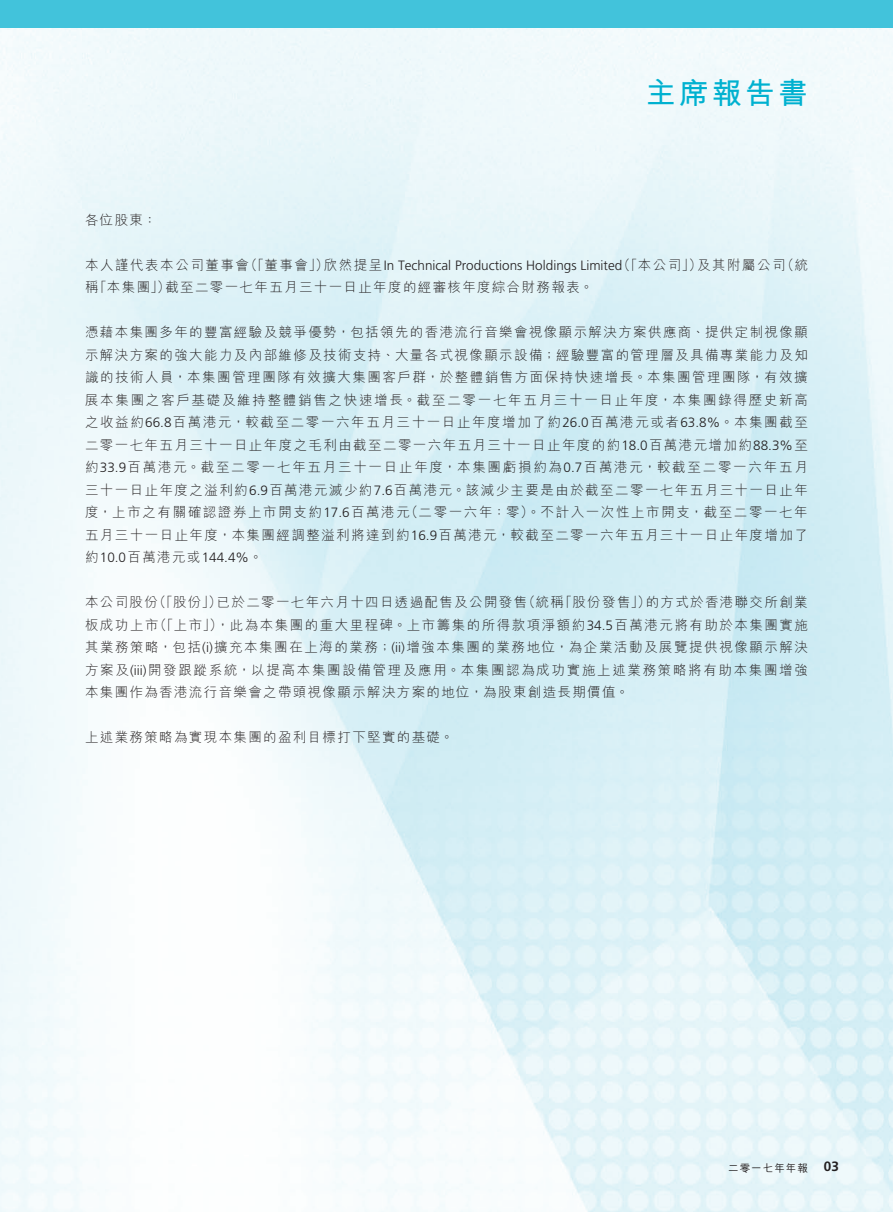
<style>
.page{position:relative;width:893px;height:1212px;background:#fff}
.page>*{position:absolute;margin:0;border:0;box-sizing:border-box;transform-origin:0 0}
.t1{font:700 30px "M Hei HK";letter-spacing:.1em;color:#00b1d0}
.t2{font:300 13.5px/22.5px "M Hei HK";letter-spacing:.1em;color:#231f20;text-align:justify}
.t3{font:300 13.5px "Frutiger LT Std";color:#231f20}
.t4{font:500 10.5px "M Hei HK";letter-spacing:.1em;color:#231f20}
.s1{font-family:"Frutiger LT Std"}
.s2{font-family:"M Hei HK"}
.s3{font-family:"Frutiger LT Std";font-weight:700;font-size:13.5px}
</style>
<div class="page">
<div style="left:0;top:0;width:893px;height:28px;background:#42c3db"></div>
<h1 class="t1" style="left:646px;top:71px;width:163px">主席報告書</h1>
<p class="t2" style="left:85px;top:208px;width:73px">各位股東：</p>
<p class="t2" style="left:85px;top:253px;width:724px">本人謹代表本公司董事會（「董事會」）欣然提呈<span class="s1">In Technical Productions Holdings Limited</span>（「本公司」）及其附屬公司（統稱「本集團」）截至二零一七年五月三十一日止年度的經審核年度綜合財務報表。</p>
<p class="t2" style="left:85px;top:321px;width:724px">憑藉本集團多年的豐富經驗及競爭優勢，包括領先的香港流行音樂會視像顯示解決方案供應商、提供定制視像顯示解決方案的強大能力及內部維修及技術支持、大量各式視像顯示設備；經驗豐富的管理層及具備專業能力及知識的技術人員，本集團管理團隊有效擴大集團客戶群，於整體銷售方面保持快速增長。本集團管理團隊，有效擴展本集團之客戶基礎及維持整體銷售之快速增長。截至二零一七年五月三十一日止年度，本集團錄得歷史新高之收益約<span class="s1">66.8</span>百萬港元，較截至二零一六年五月三十一日止年度增加了約<span class="s1">26.0</span>百萬港元或者<span class="s1">63.8%</span>。本集團截至二零一七年五月三十一日止年度之毛利由截至二零一六年五月三十一日止年度的約<span class="s1">18.0</span>百萬港元增加約<span class="s1">88.3%</span>至約<span class="s1">33.9</span>百萬港元。截至二零一七年五月三十一日止年度，本集團虧損約為<span class="s1">0.7</span>百萬港元，較截至二零一六年五月三十一日止年度之溢利約<span class="s1">6.9</span>百萬港元滅少約<span class="s1">7.6</span>百萬港元。該減少主要是由於截至二零一七年五月三十一日止年度，上市之有關確認證券上市開支約<span class="s1">17.6</span>百萬港元（二零一六年：零）。不計入一次性上市開支，截至二零一七年五月三十一日止年度，本集團經調整溢利將達到約<span class="s1">16.9</span>百萬港元，較截至二零一六年五月三十一日止年度增加了</p>
<p class="t3" style="left:85px;top:550px;width:179px"><span class="s2">約</span>10.0<span class="s2">百萬港元或</span>144.4%<span class="s2">。</span></p>
<p class="t2" style="left:85px;top:591px;width:724px">本公司股份（「股份」）已於二零一七年六月十四日透過配售及公開發售（統稱「股份發售」）的方式於香港聯交所創業板成功上市（「上市」），此為本集團的重大里程碑。上市籌集的所得款項淨額約<span class="s1">34.5</span>百萬港元將有助於本集團實施其業務策略，包括<span class="s1">(i)</span>擴充本集團在上海的業務；<span class="s1">(ii)</span>增強本集團的業務地位，為企業活動及展覽提供視像顯示解決方案及<span class="s1">(iii)</span>開發跟蹤系統，以提高本集團設備管理及應用。本集團認為成功實施上述業務策略將有助本集團增強本集團作為香港流行音樂會之帶頭視像顯示解決方案的地位，為股東創造長期價值。</p>
<p class="t2" style="left:85px;top:726px;width:370px">上述業務策略為實現本集團的盈利目標打下堅實的基礎。</p>
<p class="t4" style="left:728px;top:1161px;width:112px">二零一七年年報 <span class="s3">03</span></p>
</div>
